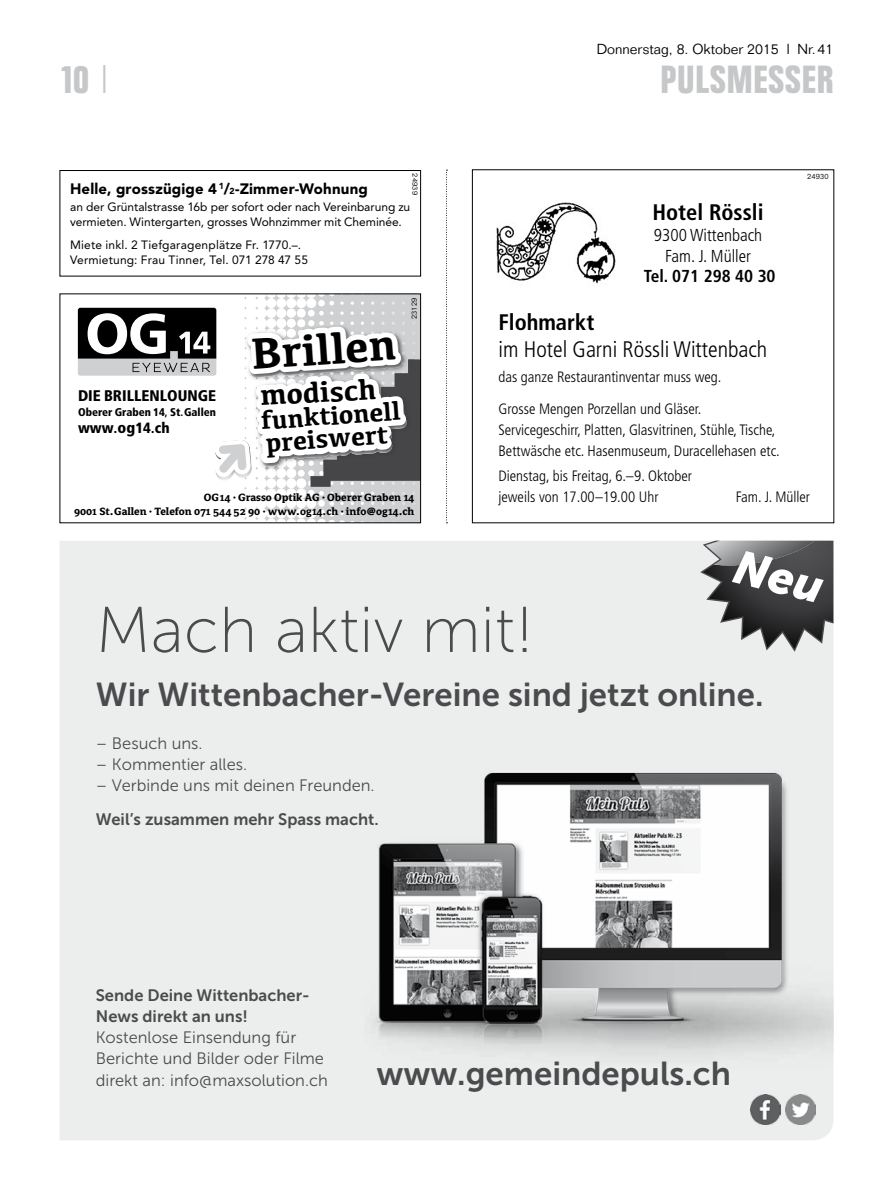
<style>
.page{position:relative;width:893px;height:1191px;background:#fff}
.page>*{position:absolute;margin:0;border:0;box-sizing:border-box;transform-origin:0 0}
.t1{font:64.5px "Museo Sans 100";color:#4b4b4d}
.t2{font:700 45.15px "Kefa";color:#000}
.t3{font:700 39px "Folio Condensed BQ";letter-spacing:.03em;color:#c6c7c8}
.t4{font:33px "Museo Sans 700";color:#4b4b4d}
.t5{font:700 29.85px "Kefa";color:#000}
.t6{font:700 27px "Kefa";color:#000}
.t7{font:700 26.85px "Kefa";color:#000}
.t8{font:300 condensed 22.5px/27px "Frutiger";color:#000}
.t9{font:700 condensed 22.5px "Frutiger";color:#000}
.t10{font:300 condensed 17.25px/20.7px "Frutiger";color:#000;text-align:center}
.t11{font:16.5px/21px "Museo Sans 300";color:#4b4b4d}
.t12{font:900 condensed 15.45px "Frutiger LT Std";color:#000}
.t13{font:300 condensed 15px/21px "Frutiger";color:#000}
.t14{font:900 15px "Avenir";letter-spacing:.015em;color:#000}
.t15{font:900 condensed 14.85px "Frutiger LT Std";color:#000}
.t16{font:300 14.25px "Folio";color:#000}
.t17{font:12px/15px "Avenir";color:#000}
.t18{font:700 11.7px/13.2px "Avance";color:#000;text-align:right}
.t19{font:900 condensed 11.25px "Frutiger LT Std";color:#000}
.t20{font:300 7.5px "Folio";letter-spacing:.02em;color:#000}
.s1{font-family:"Folio";font-weight:300}
.s2{font-size:8.7px}
.s3{font-weight:700}
.s4{font-weight:700;font-size:15.45px}
.s5{font-size:15.45px}
.s6{font-family:"Museo Sans 700"}
</style>
<div class="page">
<svg style="left:446px;top:170px;width:1px;height:353px"></svg>
<svg style="left:77px;top:295px;width:342px;height:226px"></svg>
<div style="left:60px;top:541px;width:773px;height:599px;background:#eceded"></div>
<img style="left:237px;top:660px;width:596px;height:445px">
<img style="left:750px;top:1094px;width:30px;height:30px">
<img style="left:785px;top:1094px;width:30px;height:30px">
<img style="left:496px;top:202px;width:120px;height:82px">
<div style="left:60px;top:170px;width:361px;height:106px;border:1px solid #000"></div>
<svg style="left:700px;top:540px;width:133px;height:112px"></svg>
<p class="t3" style="left:60px;top:58px;width:51px">10 <span class="s1">|</span></p>
<p class="t20" style="left:420px;top:173px;width:23px;rotate:90deg">24939</p>
<p class="t14" style="left:70px;top:179px;width:299px">Helle, grosszügige 4 <sup>1</sup>/<span class="s2">2</span>-Zimmer-Wohnung</p>
<p class="t17" style="left:70px;top:199px;width:342px">an der Grüntalstrasse 16b per sofort oder nach Vereinbarung zu vermieten. Wintergarten, grosses Wohnzimmer mit Cheminée.</p>
<p class="t17" style="left:70px;top:238px;width:239px">Miete inkl. 2 Tiefgaragenplätze Fr. 1770.–.<br>Vermietung: Frau Tinner, Tel. 071 278 47 55</p>
<p class="t12" style="left:78px;top:386px;width:140px">DIE BRILLENLOUNGE</p>
<p class="t19" style="left:78px;top:405px;width:139px">Oberer Graben 14<span class="s3">,</span> St<span class="s3">.</span>Gallen</p>
<p class="t15" style="left:78px;top:419px;width:93px">www<span class="s4">.</span><span class="s5">og</span>14<span class="s4">.</span>ch</p>
<p class="t2" style="left:249px;top:324px;width:147px;rotate:-4deg">Brillen</p>
<p class="t5" style="left:259px;top:375px;width:118px;rotate:-3deg">modisch</p>
<p class="t7" style="left:260px;top:402px;width:141px;rotate:-4deg">funktionell</p>
<p class="t6" style="left:265px;top:424px;width:124px;rotate:-4deg">preiswert</p>
<p class="t20" style="left:410px;top:319px;width:23px;rotate:-90deg">23129</p>
<p class="t18" style="left:74px;top:491px;width:342px">OG14 · Grasso Optik AG · Oberer Graben 14<br>9001 St.Gallen · Telefon 071 544 52 90 · www.og14.ch · info@og14.ch</p>
<p class="t16" style="left:597px;top:40px;width:238px">Donnerstag, 8. Oktober 2015 l Nr.41</p>
<h3 class="t3" style="left:661px;top:58px;width:174px">PULSMESSER</h3>
<p class="t9" style="left:652px;top:199px;width:113px">Hotel Rössli</p>
<p class="t10" style="left:644px;top:225px;width:133px">9300 Wittenbach<br>Fam. J. Müller<br><span class="s3">Tel. 071 298 40 30</span></p>
<p class="t20" style="left:807px;top:172px;width:23px">24930</p>
<p class="t8" style="left:498px;top:309px;width:270px"><span class="s3">Flohmarkt<br></span>im Hotel Garni Rössli Wittenbach</p>
<p class="t13" style="left:498px;top:361px;width:225px;line-height:31.7px">das ganze Restaurantinventar muss weg.<br>Grosse Mengen Porzellan und Gläser.</p>
<p class="t13" style="left:498px;top:419px;width:283px">Servicegeschirr, Platten, Glasvitrinen, Stühle, Tische,<br>Bettwäsche etc. Hasenmuseum, Duracellehasen etc.</p>
<p class="t13" style="left:498px;top:465px;width:195px">Dienstag, bis Freitag, 6.–9. Oktober jeweils von 17.00–19.00 Uhr</p>
<p class="t13" style="left:736px;top:486px;width:76px">Fam. J. Müller</p>
<p class="t1" style="left:96px;top:595px;width:440px">Mach aktiv mit!</p>
<p class="t4" style="left:96px;top:676px;width:669px">Wir Wittenbacher-Vereine sind jetzt online.</p>
<p class="t11" style="left:96px;top:732px;width:108px">– Besuch uns.</p>
<p class="t11" style="left:96px;top:753px;width:153px">– Kommentier alles.</p>
<p class="t11" style="left:96px;top:768px;width:284px;line-height:33.8px">– Verbinde uns mit deinen Freunden.<br><span class="s6">Weil’s zusammen mehr Spass macht.</span></p>
<p class="t11" style="left:96px;top:985px;width:234px"><span class="s6">Sende Deine Wittenbacher-<br>News direkt an uns!<br></span>Kostenlose Einsendung für<br>Berichte und Bilder oder Filme direkt an: info@maxsolution.ch</p>
<p class="t4" style="left:376px;top:1055px;width:356px">www.gemeindepuls.ch</p>
</div>
